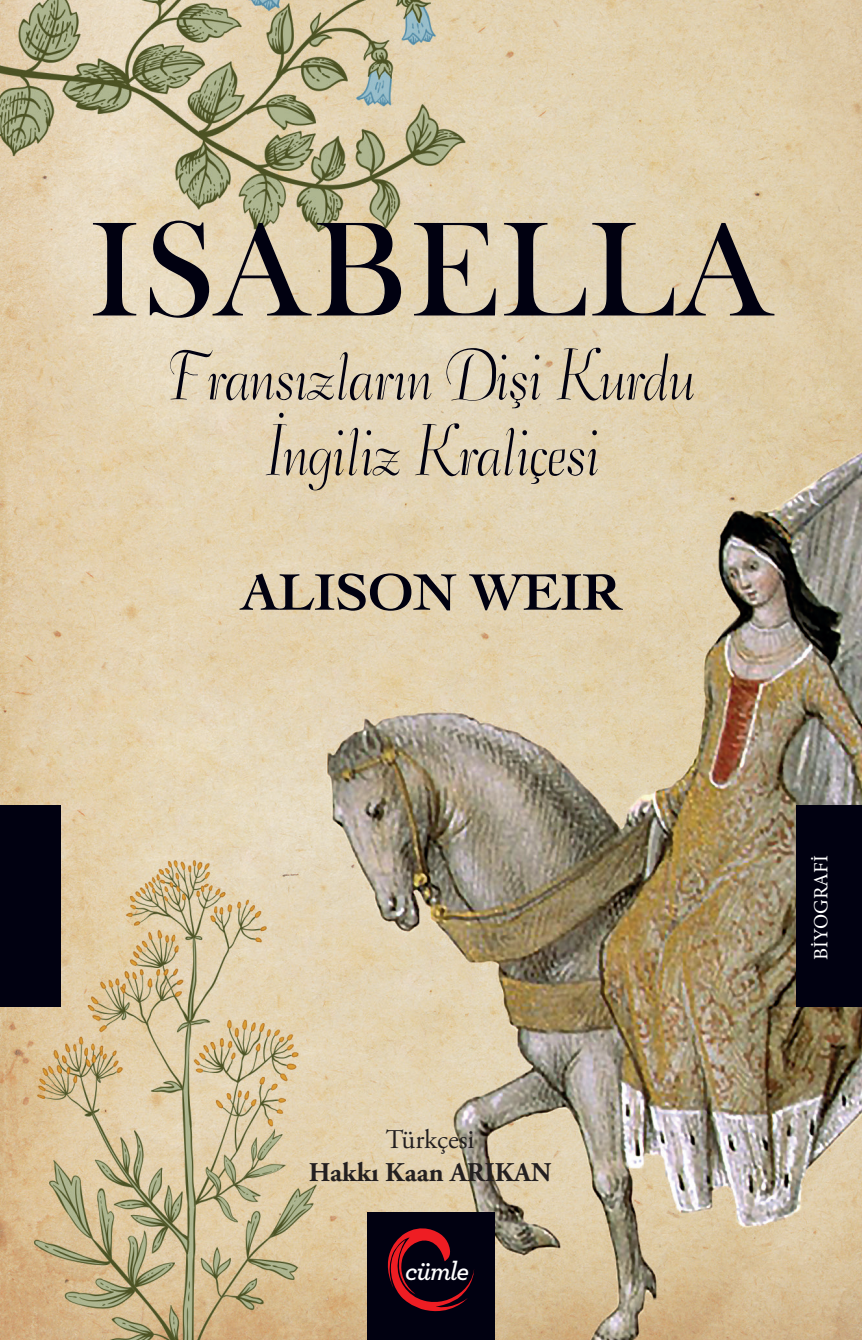
<style>
.page{position:relative;width:862px;height:1340px;background:#fff}
.page>*{position:absolute;margin:0;border:0;box-sizing:border-box;transform-origin:0 0}
.t1{font:117px "Baskerville Old Fac DCD";letter-spacing:.03em;color:#010111}
.t2{font:63px/75.6px "Ballroom Tango";letter-spacing:-.01em;color:#010111;text-align:center}
.t3{font:700 54px "Cochin";letter-spacing:-.01em;color:#010111}
.t4{font:700 27px "Adobe Garamond Pro";color:#231f20}
.t5{font:27px "Adobe Garamond Pro";color:#231f20}
.t6{font:italic 600 26.32px "Archer";letter-spacing:-.04em;color:#fff}
.t7{font:20.25px "Minion Pro";color:#fff}
</style>
<div class="page">
<img style="left:0;top:0;width:861px;height:1339px">
<div style="left:0;top:805px;width:61px;height:202px;background:#010111"></div>
<div style="left:367px;top:1212px;width:127px;height:127px;background:#010111"></div>
<svg style="left:387px;top:1228px;width:87px;height:84px"></svg>
<div style="left:795px;top:805px;width:66px;height:202px;background:#010111"></div>
<h1 class="t1" style="left:90px;top:193px;width:684px">ISABELLA</h1>
<p class="t2" style="left:170px;top:337px;width:523px">Fransızların Dişi Kurdu<br>İngiliz Kraliçesi</p>
<p class="t3" style="left:241px;top:555px;width:381px">ALISON WEIR</p>
<p class="t5" style="left:385px;top:1122px;width:90px">Türkçesi</p>
<p class="t4" style="left:309px;top:1157px;width:244px">Hakkı Kaan ARIKAN</p>
<p class="t6" style="left:405px;top:1250px;width:66px">cümle</p>
<p class="t7" style="left:806px;top:960px;width:106px;rotate:-90deg">BİYOGRAFİ</p>
</div>
